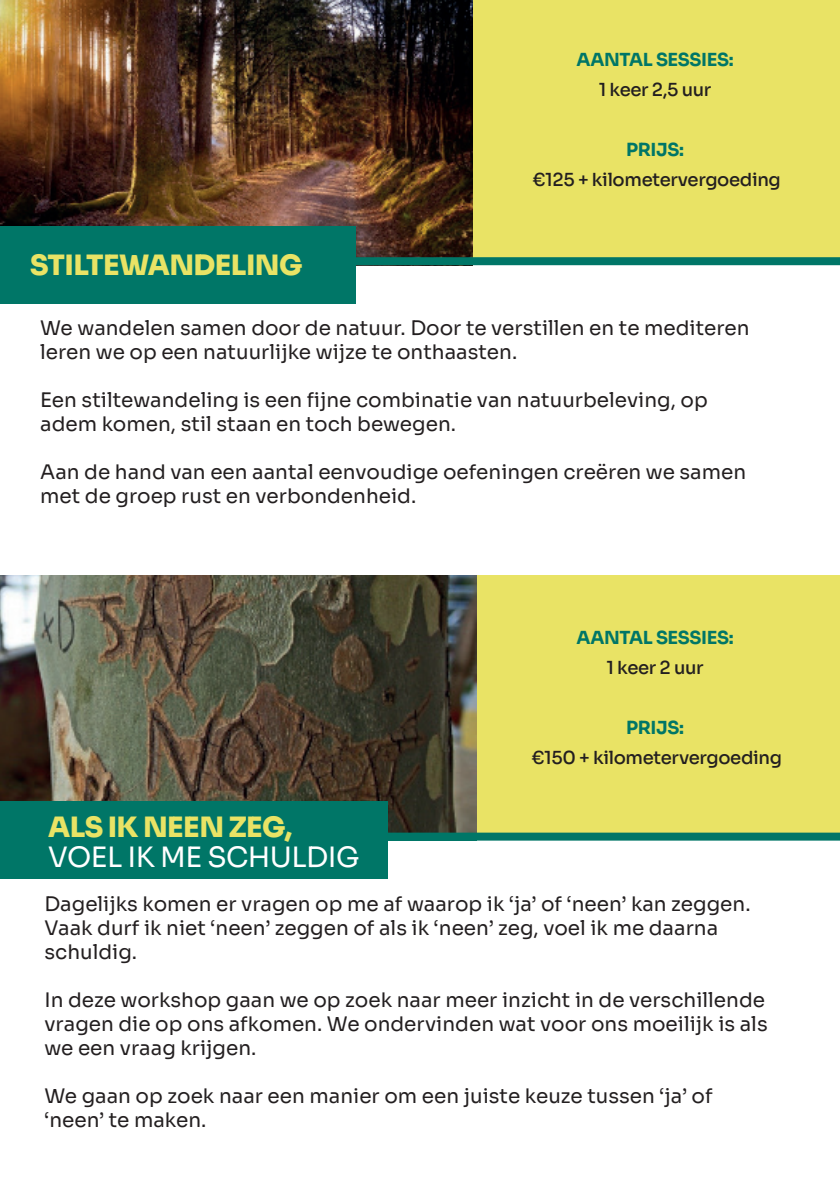
<style>
.page{position:relative;width:840px;height:1191px;background:#fff}
.page>*{position:absolute;margin:0;border:0;box-sizing:border-box;transform-origin:0 0}
.Cover_Big_Header{font:800 28px "Sora";letter-spacing:-.02em;color:#e9e365}
.Cover_Big_Header-2{font:28px "Sora";letter-spacing:-.02em;color:#fff}
.t1{font:20px/24px "Sora";color:#231f20}
.Cover_Big_Header-3{font:500 18px "Sora";letter-spacing:-.02em;color:#231f20}
.Cover_Big_Header-4{font:700 18px "Sora";letter-spacing:-.02em;color:#007667}
</style>
<div class="page">
<div style="left:476px;top:575px;width:363px;height:265px;background:#e9e365"></div>
<div style="left:462px;top:0;width:377px;height:263px;background:#e9e365"></div>
<img style="left:0;top:0;width:472px;height:257px">
<div style="left:0;top:226px;width:355px;height:77px;background:#007667"></div>
<div style="left:326px;top:257px;width:513px;height:8px;background:#007667"></div>
<img style="left:0;top:575px;width:476px;height:257px">
<div style="left:0;top:802px;width:387px;height:77px;background:#007667"></div>
<div style="left:334px;top:832px;width:505px;height:8px;background:#007667"></div>
<p class="Cover_Big_Header-4" style="left:576px;top:45px;width:159px">AANTAL SESSIES:</p>
<p class="Cover_Big_Header-3" style="left:598px;top:75px;width:114px">1 keer 2,5 uur</p>
<p class="Cover_Big_Header" style="left:30px;top:242px;width:274px">STILTEWANDELING</p>
<p class="Cover_Big_Header-4" style="left:625px;top:135px;width:59px">PRIJS:</p>
<p class="Cover_Big_Header-3" style="left:532px;top:165px;width:249px">€125 + kilometervergoeding</p>
<p class="t1" style="left:40px;top:314px;width:710px">We wandelen samen door de natuur. Door te verstillen en te mediteren leren we op een natuurlijke wijze te onthaasten.</p>
<p class="t1" style="left:40px;top:386px;width:668px">Een stiltewandeling is een fijne combinatie van natuurbeleving, op adem komen, stil staan en toch bewegen.</p>
<p class="t1" style="left:40px;top:458px;width:707px">Aan de hand van een aantal eenvoudige oefeningen creëren we samen met de groep rust en verbondenheid.</p>
<p class="Cover_Big_Header-4" style="left:576px;top:623px;width:159px">AANTAL SESSIES:</p>
<p class="Cover_Big_Header-3" style="left:606px;top:653px;width:99px">1 keer 2 uur</p>
<p class="Cover_Big_Header" style="left:48px;top:803px;width:245px">ALS IK NEEN ZEG,</p>
<p class="Cover_Big_Header-2" style="left:48px;top:833px;width:312px">VOEL IK ME SCHULDIG</p>
<p class="Cover_Big_Header-4" style="left:625px;top:713px;width:59px">PRIJS:</p>
<p class="Cover_Big_Header-3" style="left:531px;top:743px;width:251px">€150 + kilometervergoeding</p>
<p class="t1" style="left:44px;top:889px;width:707px">Dagelijks komen er vragen op me af waarop ik ‘ja’ of ‘neen’ kan zeggen.<br>Vaak durf ik niet ‘neen’ zeggen of als ik ‘neen’ zeg, voel ik me daarna schuldig.</p>
<p class="t1" style="left:44px;top:985px;width:724px">In deze workshop gaan we op zoek naar meer inzicht in de verschillende vragen die op ons afkomen. We ondervinden wat voor ons moeilijk is als we een vraag krijgen.</p>
<p class="t1" style="left:44px;top:1081px;width:669px">We gaan op zoek naar een manier om een juiste keuze tussen ‘ja’ of ‘neen’ te maken.</p>
</div>
